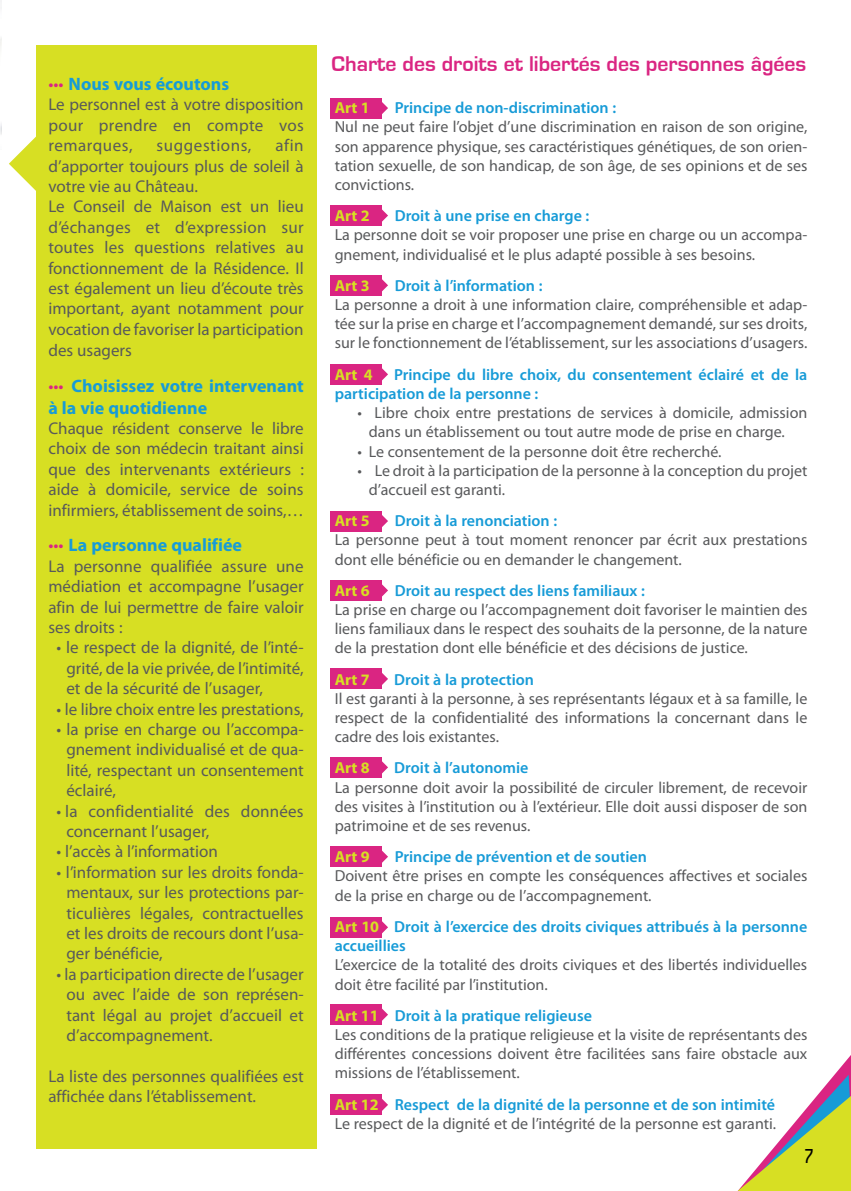
<style>
.page{position:relative;width:851px;height:1191px;background:#fff}
.page>*{position:absolute;margin:0;border:0;box-sizing:border-box;transform-origin:0 0}
.t1{font:700 22px "Eurostile";color:#da2582}
.t2{font:500 20px "Circula";color:#000}
.t3{font:700 18px/21.6px "Myriad Pro";color:#179bd7}
.t4{font:17px/20.4px "Myriad Pro";color:#58595b;text-align:justify}
.t5{font:17px "Myriad Pro";letter-spacing:.03em;color:#58595b}
.t6{font:16px/19.2px "Myriad Pro";color:#58595b}
.t7{font:600 16px/19.2px "Myriad Pro";color:#179bd7}
.t8{font:700 16px "Myriad Pro";letter-spacing:.01em;color:#d7df23}
.s1{font-weight:400;color:#da2582}
.s2{font-weight:700;color:#d7df23}
.s3{font-weight:600;color:#179bd7}
</style>
<div class="page">
<svg style="left:737px;top:1056px;width:113px;height:135px"></svg>
<img style="left:0;top:0;width:1px;height:134px">
<div style="left:331px;top:98px;width:51px;height:20px;background:#da2582"></div>
<div style="left:331px;top:205px;width:51px;height:21px;background:#da2582"></div>
<div style="left:331px;top:275px;width:51px;height:20px;background:#da2582"></div>
<div style="left:331px;top:364px;width:51px;height:20px;background:#da2582"></div>
<div style="left:331px;top:511px;width:51px;height:20px;background:#da2582"></div>
<div style="left:331px;top:580px;width:51px;height:20px;background:#da2582"></div>
<div style="left:331px;top:668px;width:51px;height:21px;background:#da2582"></div>
<div style="left:331px;top:757px;width:51px;height:20px;background:#da2582"></div>
<div style="left:331px;top:846px;width:51px;height:21px;background:#da2582"></div>
<div style="left:331px;top:917px;width:51px;height:20px;background:#da2582"></div>
<div style="left:331px;top:1004px;width:51px;height:21px;background:#da2582"></div>
<div style="left:331px;top:1094px;width:51px;height:21px;background:#da2582"></div>
<svg style="left:9px;top:137px;width:27px;height:54px"></svg>
<svg style="left:382px;top:102px;width:6px;height:12px"></svg>
<svg style="left:382px;top:209px;width:6px;height:13px"></svg>
<svg style="left:382px;top:279px;width:6px;height:12px"></svg>
<svg style="left:382px;top:368px;width:6px;height:12px"></svg>
<svg style="left:382px;top:515px;width:6px;height:12px"></svg>
<svg style="left:382px;top:584px;width:6px;height:12px"></svg>
<svg style="left:382px;top:673px;width:6px;height:12px"></svg>
<svg style="left:382px;top:761px;width:6px;height:12px"></svg>
<svg style="left:382px;top:850px;width:6px;height:13px"></svg>
<svg style="left:382px;top:921px;width:6px;height:12px"></svg>
<svg style="left:382px;top:1008px;width:6px;height:13px"></svg>
<svg style="left:382px;top:1099px;width:6px;height:12px"></svg>
<div style="left:36px;top:45px;width:280px;height:1103px;background:#d7df23"></div>
<p class="t3" style="left:48px;top:73px;width:182px"><span class="s1">•••</span> Nous vous écoutons</p>
<p class="t4" style="left:48px;top:94px;width:257px">Le personnel est à votre disposition pour prendre en compte vos remarques,</p>
<p class="t4" style="left:48px;top:135px;width:257px;text-align:left;text-indent:227px">afin d’apporter toujours plus de soleil à votre vie au Château.<br>Le Conseil de Maison est un lieu d’échanges et d’expression sur toutes les questions relatives au fonctionnement de la Résidence. Il est également un lieu d’écoute très important, ayant notamment pour vocation de favoriser la participation des usagers</p>
<p class="t3" style="left:48px;top:375px;width:257px"><span class="s1">•••</span> Choisissez votre intervenant à la vie quotidienne</p>
<p class="t4" style="left:48px;top:418px;width:257px">Chaque résident conserve le libre choix de son médecin traitant ainsi que des intervenants extérieurs : aide à domicile, service de soins infirmiers, établissement de soins,…</p>
<p class="t3" style="left:48px;top:534px;width:195px"><span class="s1">•••</span> La personne qualifiée</p>
<p class="t4" style="left:48px;top:555px;width:257px">La personne qualifiée assure une médiation et accompagne l’usager afin de lui permettre de faire valoir ses droits :</p>
<p class="t4" style="left:66px;top:637px;width:239px;text-indent:-10px">• le respect de la dignité, de l’inté&shy;grité, de la vie privée, de l’intimité, et de la sécurité de l’usager,</p>
<p class="t4" style="left:56px;top:698px;width:249px">• le libre choix entre les prestations,</p>
<p class="t4" style="left:66px;top:719px;width:239px;text-indent:-10px">• la prise en charge ou l’accompa&shy;gnement individualisé et de qua&shy;lité, respectant un consentement éclairé,</p>
<p class="t4" style="left:66px;top:800px;width:239px;text-indent:-10px">• la confidentialité des données concernant l’usager,</p>
<p class="t4" style="left:56px;top:841px;width:163px">• l’accès à l’information</p>
<p class="t4" style="left:66px;top:861px;width:239px;text-indent:-10px">• l’information sur les droits fonda&shy;mentaux, sur les protections par&shy;ticulières légales, contractuelles et les droits de recours dont l’usa&shy;ger bénéficie,</p>
<p class="t4" style="left:66px;top:963px;width:239px;text-indent:-10px">• la participation directe de l’usager ou avec l’aide de son représen&shy;tant légal au projet d’accueil et d’accompagnement.</p>
<p class="t4" style="left:48px;top:1065px;width:257px">La liste des personnes qualifiées est affichée dans l’établissement.</p>
<p class="t5" style="left:157px;top:135px;width:96px">suggestions,</p>
<h1 class="t1" style="left:331px;top:52px;width:476px">Charte des droits et libertés des personnes âgées</h1>
<p class="t8" style="left:334px;top:99px;width:37px">Art 1</p>
<p class="t7" style="left:394px;top:98px;width:223px">Principe de non-discrimination :</p>
<p class="t6" style="left:334px;top:117px;width:474px;text-align:justify">Nul ne peut faire l’objet d’une discrimination en raison de son origine, son apparence physique, ses caractéristiques génétiques, de son orien&shy;tation sexuelle, de son handicap, de son âge, de ses opinions et de ses convictions.</p>
<p class="t8" style="left:334px;top:207px;width:37px">Art 2</p>
<p class="t7" style="left:394px;top:206px;width:196px">Droit à une prise en charge :</p>
<p class="t6" style="left:334px;top:225px;width:474px">La personne doit se voir proposer une prise en charge ou un accompa&shy;gnement, individualisé et le plus adapté possible à ses besoins.</p>
<p class="t8" style="left:334px;top:276px;width:37px">Art 3</p>
<p class="t7" style="left:394px;top:275px;width:149px">Droit à l’information :</p>
<p class="t6" style="left:334px;top:295px;width:474px;text-align:justify">La personne a droit à une information claire, compréhensible et adap&shy;tée sur la prise en charge et l’accompagnement demandé, sur ses droits, sur le fonctionnement de l’établissement, sur les associations d’usagers.</p>
<p class="t8" style="left:334px;top:365px;width:39px">Art 4</p>
<p class="t7" style="left:334px;top:364px;width:474px;text-indent:59px">Principe du libre choix, du consentement éclairé et de la participation de la personne :</p>
<p class="t6" style="left:368px;top:403px;width:440px;text-indent:-11px">• Libre choix entre prestations de services à domicile, admission dans un établissement ou tout autre mode de prise en charge.</p>
<p class="t6" style="left:357px;top:441px;width:365px">• Le consentement de la personne doit être recherché.</p>
<p class="t6" style="left:368px;top:460px;width:440px;text-indent:-11px">• Le droit à la participation de la personne à la conception du projet d’accueil est garanti.</p>
<p class="t8" style="left:334px;top:512px;width:37px">Art 5</p>
<p class="t7" style="left:394px;top:511px;width:164px">Droit à la renonciation :</p>
<p class="t6" style="left:334px;top:530px;width:474px">La personne peut à tout moment renoncer par écrit aux prestations dont elle bénéficie ou en demander le changement.</p>
<p class="t8" style="left:334px;top:581px;width:37px">Art 6</p>
<p class="t7" style="left:394px;top:580px;width:252px">Droit au respect des liens familiaux :</p>
<p class="t6" style="left:334px;top:600px;width:474px;text-align:justify">La prise en charge ou l’accompagnement doit favoriser le maintien des liens familiaux dans le respect des souhaits de la personne, de la nature de la prestation dont elle bénéficie et des décisions de justice.</p>
<p class="t8" style="left:334px;top:670px;width:37px">Art 7</p>
<p class="t7" style="left:394px;top:669px;width:141px">Droit à la protection</p>
<p class="t6" style="left:334px;top:688px;width:474px;text-align:justify">Il est garanti à la personne, à ses représentants légaux et à sa famille, le respect de la confidentialité des informations la concernant dans le cadre des lois existantes.</p>
<p class="t8" style="left:334px;top:759px;width:37px">Art 8</p>
<p class="t7" style="left:394px;top:758px;width:136px">Droit à l’autonomie</p>
<p class="t6" style="left:334px;top:777px;width:474px;text-align:justify">La personne doit avoir la possibilité de circuler librement, de recevoir des visites à l’institution ou à l’extérieur. Elle doit aussi disposer de son patrimoine et de ses revenus.</p>
<p class="t8" style="left:334px;top:848px;width:37px">Art 9</p>
<p class="t7" style="left:394px;top:847px;width:253px">Principe de prévention et de soutien</p>
<p class="t6" style="left:334px;top:866px;width:474px">Doivent être prises en compte les conséquences affectives et sociales de la prise en charge ou de l’accompagnement.</p>
<p class="t7" style="left:334px;top:916px;width:474px"><span class="s2">Art 10</span> Droit à l’exercice des droits civiques attribués à la personne accueillies</p>
<p class="t6" style="left:334px;top:955px;width:474px">L’exercice de la totalité des droits civiques et des libertés individuelles doit être facilité par l’institution.</p>
<p class="t6" style="left:334px;top:1005px;width:474px"><span class="s2">Art 11</span> <span class="s3">Droit à la pratique religieuse<br></span>Les conditions de la pratique religieuse et la visite de représentants des différentes concessions doivent être facilitées sans faire obstacle aux missions de l’établissement.</p>
<p class="t6" style="left:334px;top:1094px;width:443px"><span class="s2">Art 12</span> <span class="s3">Respect de la dignité de la personne et de son intimité<br></span>Le respect de la dignité et de l’intégrité de la personne est garanti.</p>
<p class="t2" style="left:804px;top:1143px;width:9px">7</p>
</div>
